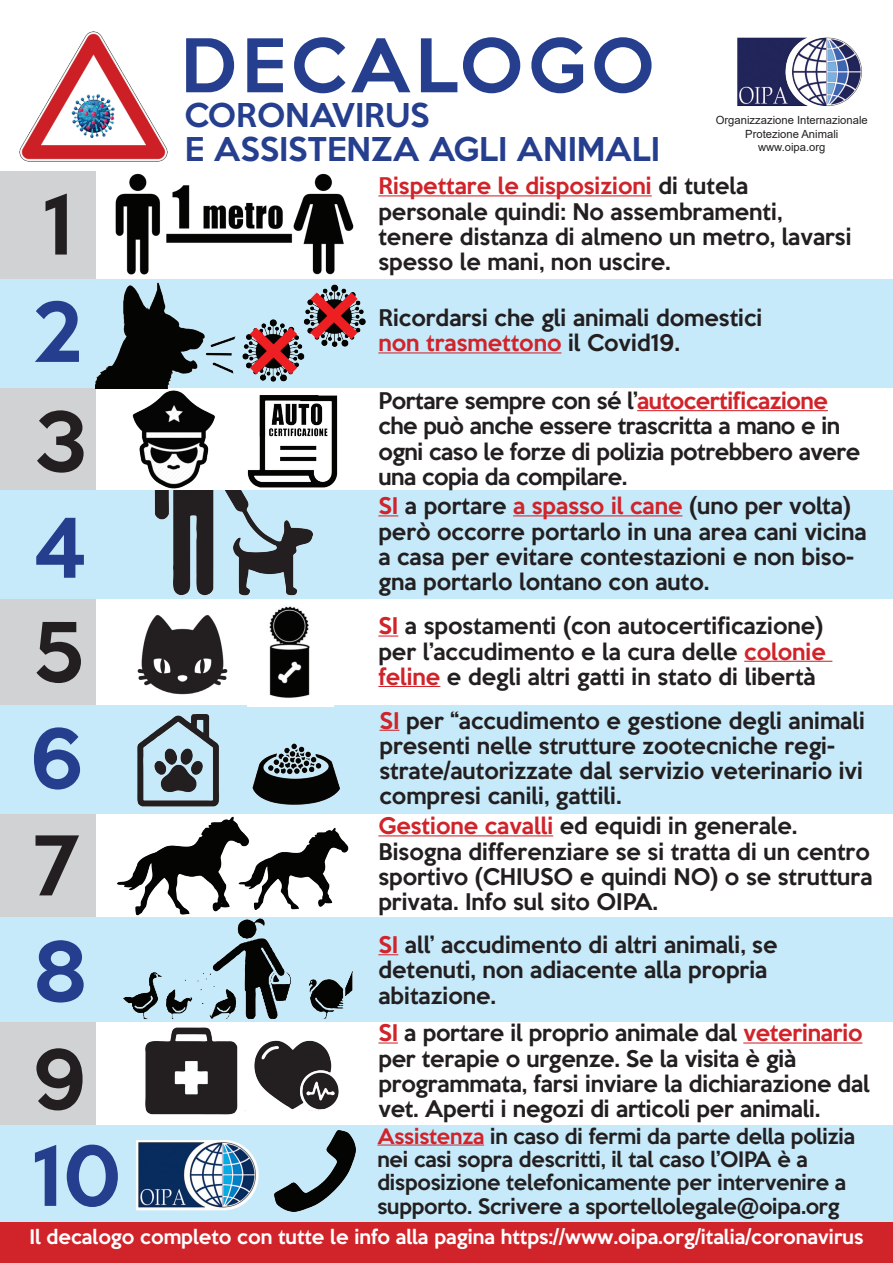
<style>
.page{position:relative;width:893px;height:1263px;background:#fff}
.page>*{position:absolute;margin:0;border:0;box-sizing:border-box;transform-origin:0 0}
.t1{font:500 75px "Keep Calm";color:#253f8e}
.t2{font:500 75px "Keep Calm";color:#231f20}
.t3{font:500 67.5px "Keep Calm";letter-spacing:.075em;color:#253f8e}
.t4{font:500 30px "Keep Calm";color:#253f8e}
.t5{font:500 21px/25.2px "Keep Calm";color:#231f20}
.t6{font:500 21px/25.2px "Keep Calm";letter-spacing:-.02em;color:#231f20}
.t7{font:500 19.5px/23.4px "Keep Calm";letter-spacing:-.01em;color:#231f20}
.t8{font:500 18.3px "Keep Calm";color:#fff}
.t9{font:11.25px/13.5px "Arial";color:#231f20;text-align:center}
.s1{color:#d1232a}
</style>
<div class="page">
<div style="left:0;top:1221px;width:893px;height:42px;background:#d1232a"></div>
<div style="left:0;top:171px;width:96px;height:992px;background:#d1d2d4"></div>
<div style="left:0;top:705px;width:893px;height:108px;background:#c6eafa"></div>
<div style="left:0;top:917px;width:893px;height:105px;background:#c6eafa"></div>
<div style="left:0;top:1125px;width:893px;height:96px;background:#c6eafa"></div>
<hr style="left:378px;top:195px;width:274px;height:1px;background:#d1232a">
<img style="left:115px;top:173px;width:239px;height:91px">
<div style="left:0;top:280px;width:893px;height:108px;background:#c6eafa"></div>
<img style="left:96px;top:264px;width:276px;height:124px">
<div style="left:0;top:490px;width:893px;height:108px;background:#c6eafa"></div>
<hr style="left:378px;top:352px;width:183px;height:1px;background:#d1232a">
<hr style="left:637px;top:410px;width:191px;height:1px;background:#d1232a">
<img style="left:113px;top:388px;width:225px;height:101px">
<svg style="left:378px;top:515px;width:20px;height:1px"></svg>
<hr style="left:513px;top:515px;width:169px;height:1px;background:#d1232a">
<svg style="left:378px;top:635px;width:20px;height:1px"></svg>
<hr style="left:744px;top:661px;width:88px;height:1px;background:#d1232a">
<hr style="left:378px;top:686px;width:62px;height:1px;background:#d1232a">
<img style="left:96px;top:490px;width:282px;height:109px">
<svg style="left:379px;top:730px;width:20px;height:1px"></svg>
<hr style="left:378px;top:835px;width:175px;height:1px;background:#d1232a">
<img style="left:145px;top:1027px;width:194px;height:88px">
<svg style="left:378px;top:954px;width:20px;height:1px"></svg>
<svg style="left:378px;top:1042px;width:20px;height:1px"></svg>
<hr style="left:743px;top:1042px;width:119px;height:1px;background:#d1232a">
<hr style="left:377px;top:1144px;width:107px;height:1px;background:#d1232a">
<img style="left:737px;top:37px;width:125px;height:69px">
<img style="left:20px;top:31px;width:148px;height:131px">
<img style="left:116px;top:816px;width:121px;height:99px">
<img style="left:127px;top:714px;width:100px;height:105px">
<img style="left:245px;top:743px;width:135px;height:71px">
<img style="left:237px;top:823px;width:112px;height:87px">
<img style="left:137px;top:615px;width:91px;height:80px">
<img style="left:247px;top:606px;width:87px;height:101px">
<img style="left:123px;top:915px;width:230px;height:104px">
<img style="left:275px;top:1131px;width:81px;height:80px">
<img style="left:136px;top:1140px;width:123px;height:71px">
<h1 class="t2" style="left:43px;top:160px;width:33px">1</h1>
<h2 class="t3" style="left:181px;top:7px;width:475px">DECALOGO</h2>
<h3 class="t4" style="left:185px;top:89px;width:246px">CORONAVIRUS</h3>
<h3 class="t4" style="left:185px;top:123px;width:476px">E ASSISTENZA AGLI ANIMALI</h3>
<p class="t9" style="left:716px;top:113px;width:153px">Organizzazione Internazionale<br>Protezione Animali www.oipa.org</p>
<p class="t5" style="left:378px;top:172px;width:475px"><span class="s1">Rispettare le disposizioni</span> di tutela personale quindi: No assembramenti, tenere distanza di almeno un metro, lavarsi</p>
<p class="t5" style="left:378px;top:247px;width:294px">spesso le mani, non uscire.</p>
<h1 class="t1" style="left:32px;top:267px;width:52px">2</h1>
<p class="t5" style="left:378px;top:304px;width:386px">Ricordarsi che gli animali domestici <span class="s1">non trasmettono</span> il Covid19.</p>
<p class="t6" style="left:378px;top:386px;width:483px">Portare sempre con sé l’<span class="s1">autocertificazione </span>che può anche essere trascritta a mano e in ogni caso le forze di polizia potrebbero avere una copia da compilare.</p>
<h1 class="t2" style="left:34px;top:377px;width:56px">3</h1>
<h1 class="t1" style="left:34px;top:483px;width:54px">4</h1>
<p class="t5" style="left:378px;top:492px;width:490px"><span class="s1">SI</span> a portare <span class="s1">a spasso il cane</span> (uno per volta) però occorre portarlo in una area cani vicina a casa per evitare contestazioni e non biso-</p>
<p class="t5" style="left:378px;top:567px;width:332px">gna portarlo lontano con auto.</p>
<h1 class="t2" style="left:32px;top:587px;width:54px">5</h1>
<p class="t5" style="left:378px;top:612px;width:449px;text-align:justify"><span class="s1">SI</span> a spostamenti (con autocertificazione) per l’accudimento e la cura delle <span class="s1">colonie feline</span> e degli altri gatti in stato di libertà</p>
<h1 class="t1" style="left:29px;top:694px;width:57px">6</h1>
<h1 class="t2" style="left:34px;top:801px;width:46px">7</h1>
<h1 class="t1" style="left:32px;top:906px;width:57px">8</h1>
<h1 class="t2" style="left:32px;top:1014px;width:56px">9</h1>
<h1 class="t1" style="left:32px;top:1111px;width:91px">10</h1>
<p class="t5" style="left:379px;top:706px;width:487px"><span class="s1">SI</span> per “accudimento e gestione degli animali presenti nelle strutture zootecniche regi&shy;strate/autorizzate dal servizio veterinario ivi compresi canili, gattili.</p>
<p class="t5" style="left:378px;top:812px;width:496px"><span class="s1">Gestione cavalli</span> ed equidi in generale.<br>Bisogna differenziare se si tratta di un centro sportivo (CHIUSO e quindi NO) o se struttura privata. Info sul sito OIPA.</p>
<p class="t5" style="left:378px;top:930px;width:401px"><span class="s1">SI</span> all’ accudimento di altri animali, se detenuti, non adiacente alla propria abitazione.</p>
<p class="t5" style="left:378px;top:1019px;width:493px"><span class="s1">SI</span> a portare il proprio animale dal <span class="s1">veterinario </span>per terapie o urgenze. Se la visita è già programmata, farsi inviare la dichiarazione dal vet. Aperti i negozi di articoli per animali.</p>
<p class="t7" style="left:377px;top:1122px;width:479px"><span class="s1">Assistenza</span> in caso di fermi da parte della polizia nei casi sopra descritti, il tal caso l’OIPA è a disposizione telefonicamente per intervenire a supporto. Scrivere a sportellolegale@oipa.org</p>
<p class="t8" style="left:29px;top:1221px;width:835px">Il decalogo completo con tutte le info alla pagina https://www.oipa.org/italia/coronavirus</p>
</div>
